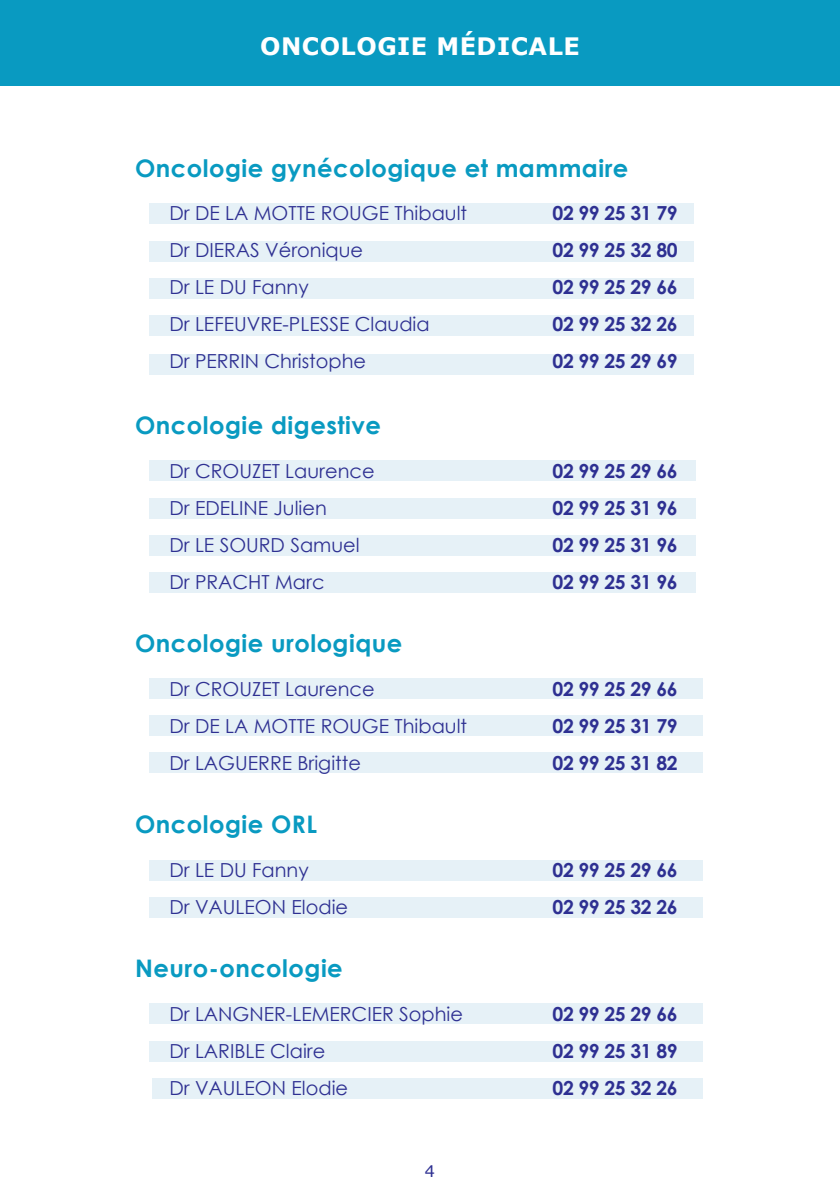
<style>
.page{position:relative;width:840px;height:1191px;background:#fff}
.page>*{position:absolute;margin:0;border:0;box-sizing:border-box;transform-origin:0 0}
.t1{font:700 24.2px "Century Gothic";letter-spacing:.02em;color:#099ac1}
.t2{font:700 24px "Verdana";letter-spacing:.02em;color:#fff}
.t3{font:19.4px "Century Gothic";color:#2e3092}
.t4{font:700 19.4px "Century Gothic";letter-spacing:-.02em;color:#2e3092}
.t5{font:16px "Verdana";color:#2e3092}
</style>
<div class="page">
<div style="left:149px;top:203px;width:545px;height:21px;background:#e6f1f7"></div>
<div style="left:149px;top:460px;width:546px;height:21px;background:#e6f1f7"></div>
<div style="left:149px;top:678px;width:553px;height:20px;background:#e6f1f7"></div>
<div style="left:149px;top:1003px;width:553px;height:21px;background:#e6f1f7"></div>
<div style="left:149px;top:241px;width:545px;height:21px;background:#e6f1f7"></div>
<div style="left:149px;top:498px;width:546px;height:20px;background:#e6f1f7"></div>
<div style="left:149px;top:715px;width:553px;height:21px;background:#e6f1f7"></div>
<div style="left:149px;top:860px;width:553px;height:21px;background:#e6f1f7"></div>
<div style="left:149px;top:1041px;width:553px;height:20px;background:#e6f1f7"></div>
<div style="left:149px;top:278px;width:545px;height:20px;background:#e6f1f7"></div>
<div style="left:149px;top:535px;width:546px;height:20px;background:#e6f1f7"></div>
<div style="left:149px;top:752px;width:553px;height:21px;background:#e6f1f7"></div>
<div style="left:149px;top:897px;width:553px;height:21px;background:#e6f1f7"></div>
<div style="left:149px;top:315px;width:545px;height:21px;background:#e6f1f7"></div>
<div style="left:149px;top:572px;width:546px;height:21px;background:#e6f1f7"></div>
<div style="left:149px;top:354px;width:545px;height:20px;background:#e6f1f7"></div>
<div style="left:152px;top:1078px;width:550px;height:21px;background:#e6f1f7"></div>
<div style="left:0;top:0;width:839px;height:85px;background:#099ac1"></div>
<p class="t2" style="left:260px;top:29px;width:115px">ONCOLOGIE</p>
<p class="t2" style="left:436px;top:29px;width:19px">MÉDI</p>
<p class="t2" style="left:510px;top:29px;width:67px">CALE</p>
<p class="t1" style="left:135px;top:149px;width:494px">Oncologie gynécologique et mammaire</p>
<p class="t3" style="left:169px;top:200px;width:114px">Dr de la MOTTE</p>
<p class="t3" style="left:320px;top:200px;width:148px">ROUGE Thibault</p>
<p class="t4" style="left:552px;top:199px;width:126px">02 99 25 31 79</p>
<p class="t3" style="left:169px;top:237px;width:195px">Dr DIERAS Véronique</p>
<p class="t4" style="left:552px;top:236px;width:126px">02 99 25 32 80</p>
<p class="t3" style="left:169px;top:274px;width:141px">Dr LE DU Fanny</p>
<p class="t4" style="left:552px;top:272px;width:126px">02 99 25 29 66</p>
<p class="t3" style="left:169px;top:311px;width:262px">Dr LEFEUVRE-PLESSE Claudia</p>
<p class="t4" style="left:552px;top:309px;width:126px">02 99 25 32 26</p>
<p class="t3" style="left:169px;top:347px;width:198px">Dr PERRIN Christophe</p>
<p class="t4" style="left:552px;top:346px;width:126px">02 99 25 29 69</p>
<p class="t1" style="left:135px;top:407px;width:247px">Oncologie digestive</p>
<p class="t3" style="left:169px;top:457px;width:206px">Dr CROUZET Laurence</p>
<p class="t4" style="left:552px;top:456px;width:126px">02 99 25 29 66</p>
<p class="t3" style="left:169px;top:494px;width:61px">Dr EDELINE</p>
<p class="t3" style="left:273px;top:494px;width:55px">Julien</p>
<p class="t4" style="left:552px;top:493px;width:126px">02 99 25 31 96</p>
<p class="t3" style="left:169px;top:531px;width:191px">Dr LE SOU RD Samuel</p>
<p class="t4" style="left:552px;top:530px;width:126px">02 99 25 31 96</p>
<p class="t3" style="left:169px;top:568px;width:156px">Dr PRACHT Marc</p>
<p class="t4" style="left:552px;top:567px;width:126px">02 99 25 31 96</p>
<p class="t1" style="left:135px;top:625px;width:268px">Oncologie urologique</p>
<p class="t3" style="left:169px;top:675px;width:206px">Dr CROUZET Laurence</p>
<p class="t4" style="left:552px;top:674px;width:126px">02 99 25 29 66</p>
<p class="t3" style="left:169px;top:712px;width:114px">Dr de la MOTTE</p>
<p class="t3" style="left:320px;top:712px;width:148px">ROUGE Thibault</p>
<p class="t4" style="left:552px;top:711px;width:126px">02 99 25 31 79</p>
<p class="t3" style="left:169px;top:749px;width:193px">Dr LAGUERRE Brigitte</p>
<p class="t4" style="left:552px;top:748px;width:126px">02 99 25 31 82</p>
<p class="t1" style="left:135px;top:806px;width:183px">Oncologie ORL</p>
<p class="t3" style="left:169px;top:856px;width:141px">Dr LE DU Fanny</p>
<p class="t4" style="left:552px;top:855px;width:126px">02 99 25 29 66</p>
<p class="t3" style="left:169px;top:893px;width:53px">Dr VAULEON</p>
<p class="t3" style="left:291px;top:893px;width:58px">Elodie</p>
<p class="t4" style="left:552px;top:892px;width:126px">02 99 25 32 26</p>
<p class="t1" style="left:135px;top:950px;width:209px">Neuro-oncologie</p>
<p class="t3" style="left:169px;top:1000px;width:38px">Dr LAN</p>
<p class="t3" style="left:232px;top:1000px;width:232px">GNER-LEMERCIER Sophie</p>
<p class="t4" style="left:552px;top:999px;width:126px">02 99 25 29 66</p>
<p class="t3" style="left:169px;top:1037px;width:157px">Dr LARIBLE Claire</p>
<p class="t4" style="left:552px;top:1036px;width:126px">02 99 25 31 89</p>
<p class="t3" style="left:169px;top:1074px;width:53px">Dr VAULEON</p>
<p class="t3" style="left:291px;top:1074px;width:58px">Elodie</p>
<p class="t4" style="left:552px;top:1073px;width:126px">02 99 25 32 26</p>
<p class="t5" style="left:424px;top:1160px;width:12px">4</p>
</div>
